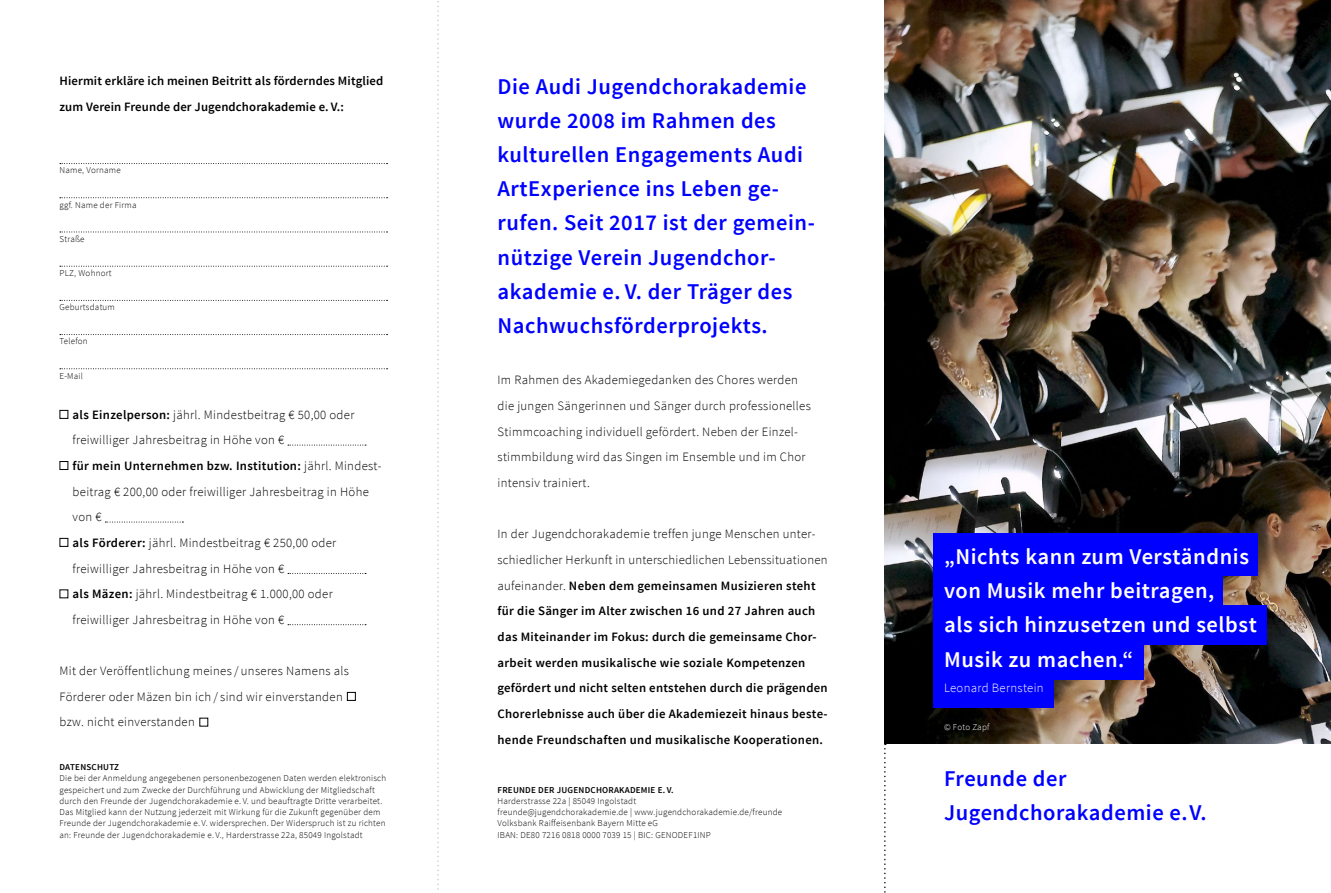
<style>
.page{position:relative;width:1331px;height:893px;background:#fff}
.page>*{position:absolute;margin:0;border:0;box-sizing:border-box;transform-origin:0 0}
.t1{font:600 22.5px/34.2px "Source Sans Pro";letter-spacing:.025em;color:#00f}
.t2{font:600 22.5px/34.2px "Source Sans Pro";letter-spacing:.025em;color:#fff}
.t3{font:300 12.75px/25.7px "Source Sans Pro";letter-spacing:.025em;color:#000}
.t4{font:600 12.75px/25.7px "Source Sans Pro";letter-spacing:.025em;color:#000}
.t5{font:300 12.75px "Source Sans Pro";letter-spacing:.025em;color:#fff}
.t6{font:300 9px/11.2px "Source Sans Pro";letter-spacing:.025em;color:#000}
.t7{font:600 9px "Source Sans Pro";letter-spacing:.025em;color:#000}
.t8{font:300 9px "Source Sans Pro";letter-spacing:.02em;color:#fff}
.s1{font-weight:600}
.s2{font-weight:300}
</style>
<div class="page">
<img style="left:884px;top:0;width:447px;height:743px">
<div style="left:933px;top:534px;width:325px;height:42px;background:#00f"></div>
<div style="left:933px;top:573px;width:289px;height:39px;background:#00f"></div>
<div style="left:933px;top:605px;width:334px;height:40px;background:#00f"></div>
<div style="left:933px;top:640px;width:210px;height:39px;background:#00f"></div>
<div style="left:933px;top:668px;width:121px;height:39px;background:#00f"></div>
<svg style="left:60px;top:163px;width:328px;height:1px"></svg>
<svg style="left:60px;top:197px;width:328px;height:1px"></svg>
<svg style="left:60px;top:232px;width:328px;height:1px"></svg>
<svg style="left:60px;top:266px;width:328px;height:1px"></svg>
<svg style="left:60px;top:300px;width:328px;height:1px"></svg>
<svg style="left:60px;top:334px;width:328px;height:1px"></svg>
<svg style="left:60px;top:368px;width:328px;height:1px"></svg>
<svg style="left:437px;top:1px;width:2px;height:889px"></svg>
<svg style="left:884px;top:743px;width:2px;height:150px"></svg>
<div style="left:60px;top:410px;width:8px;height:9px;border:1px solid #000"></div>
<div style="left:60px;top:461px;width:8px;height:9px;border:1px solid #000"></div>
<div style="left:60px;top:538px;width:8px;height:9px;border:1px solid #000"></div>
<div style="left:347px;top:692px;width:9px;height:9px;border:1px solid #000"></div>
<svg style="left:288px;top:445px;width:78px;height:1px"></svg>
<svg style="left:288px;top:573px;width:78px;height:1px"></svg>
<svg style="left:288px;top:624px;width:78px;height:1px"></svg>
<svg style="left:105px;top:522px;width:78px;height:1px"></svg>
<h2 class="t4" style="left:60px;top:68px;width:325px">Hiermit erkläre ich meinen Beitritt als förderndes Mitglied zum Verein Freunde der Jugendchorakademie e. V.:</h2>
<p class="t6" style="left:60px;top:165px;width:63px">Name, Vorname</p>
<p class="t6" style="left:60px;top:199px;width:79px">ggf. Name der Firma</p>
<p class="t6" style="left:60px;top:233px;width:26px">Straße</p>
<p class="t6" style="left:60px;top:267px;width:54px">PLZ, Wohnort</p>
<p class="t6" style="left:60px;top:302px;width:57px">Geburtsdatum</p>
<p class="t6" style="left:60px;top:336px;width:30px">Telefon</p>
<p class="t6" style="left:60px;top:370px;width:25px">E-Mail</p>
<p class="t3" style="left:73px;top:402px;width:310px"><span class="s1">als Einzelperson:</span> jährl. Mindestbeitrag € 50,00 oder freiwilliger Jahresbeitrag in Höhe von €<br><span class="s1">für mein Unternehmen bzw. Institution:</span> jährl. Mindest&shy;beitrag € 200,00 oder freiwilliger Jahresbeitrag in Höhe von €<br><span class="s1">als Förderer:</span> jährl. Mindestbeitrag € 250,00 oder freiwilliger Jahresbeitrag in Höhe von €<br><span class="s1">als Mäzen:</span> jährl. Mindestbeitrag € 1.000,00 oder freiwilliger Jahresbeitrag in Höhe von €</p>
<h2 class="t3" style="left:60px;top:658px;width:291px">Mit der Veröffentlichung meines / unseres Namens als<br>Förderer oder Mäzen bin ich / sind wir einverstanden bzw. nicht einverstanden</h2>
<p class="t7" style="left:60px;top:761px;width:61px">DATENSCHUTZ</p>
<p class="t6" style="left:60px;top:773px;width:328px">Die bei der Anmeldung angegebenen personenbezogenen Daten werden elektronisch gespeichert und zum Zwecke der Durchführung und Abwicklung der Mitgliedschaft durch den Freunde der Jugendchorakademie e. V. und beauftragte Dritte verarbeitet.<br>Das Mitglied kann der Nutzung jederzeit mit Wirkung für die Zukunft gegenüber dem Freunde der Jugendchorakademie e. V. widersprechen. Der Widerspruch ist zu richten an: Freunde der Jugendchorakademie e. V., Harderstrasse 22a, 85049 Ingolstadt</p>
<h1 class="t1" style="left:497px;top:70px;width:319px">Die Audi Jugendchorakademie wurde 2008 im Rahmen des kulturellen Engagements Audi<br>ArtExperience ins Leben ge&shy;rufen. Seit 2017 ist der gemein&shy;nützige Verein Jugendchor&shy;akademie e. V. der Träger des<br>Nachwuchsförderprojekts.</h1>
<p class="t3" style="left:497px;top:367px;width:315px">Im Rahmen des Akademiegedanken des Chores werden die jungen Sängerinnen und Sänger durch professionelles Stimmcoaching individuell gefördert. Neben der Einzel&shy;stimmbildung wird das Singen im Ensemble und im Chor intensiv trainiert.</p>
<p class="t4" style="left:497px;top:522px;width:332px"><span class="s2">In der Jugendchorakademie treffen junge Menschen unter&shy;schiedlicher Herkunft in unterschiedlichen Lebenssituationen aufeinander.</span> Neben dem gemeinsamen Musizieren steht für die Sänger im Alter zwischen 16 und 27 Jahren auch das Miteinander im Fokus: durch die gemeinsame Chor&shy;arbeit werden musikalische wie soziale Kompetenzen gefördert und nicht selten entstehen durch die prägenden Chorerlebnisse auch über die Akademiezeit hinaus beste&shy;hende Freundschaften und musikalische Kooperationen.</p>
<p class="t7" style="left:497px;top:784px;width:178px">FREUNDE DER JUGENDCHORAKADEMIE E. V.</p>
<p class="t6" style="left:497px;top:795px;width:286px">Harderstrasse 22a | 85049 Ingolstadt<br>freunde@jugendchorakademie.de | www.jugendchorakademie.de/freunde Volksbank Raiffeisenbank Bayern Mitte eG<br>IBAN: DE80 7216 0818 0000 7039 15 | BIC: GENODEF1INP</p>
<h1 class="t2" style="left:944px;top:540px;width:314px">„Nichts kann zum Verständnis von Musik mehr beitragen,<br>als sich hinzusetzen und selbst<br>Musik zu machen.“</h1>
<h2 class="t5" style="left:944px;top:680px;width:101px">Leonard Bernstein</h2>
<p class="t8" style="left:944px;top:721px;width:47px">© Foto Zapf</p>
<h1 class="t1" style="left:944px;top:762px;width:264px">Freunde der<br>Jugendchorakademie e.V.</h1>
</div>
